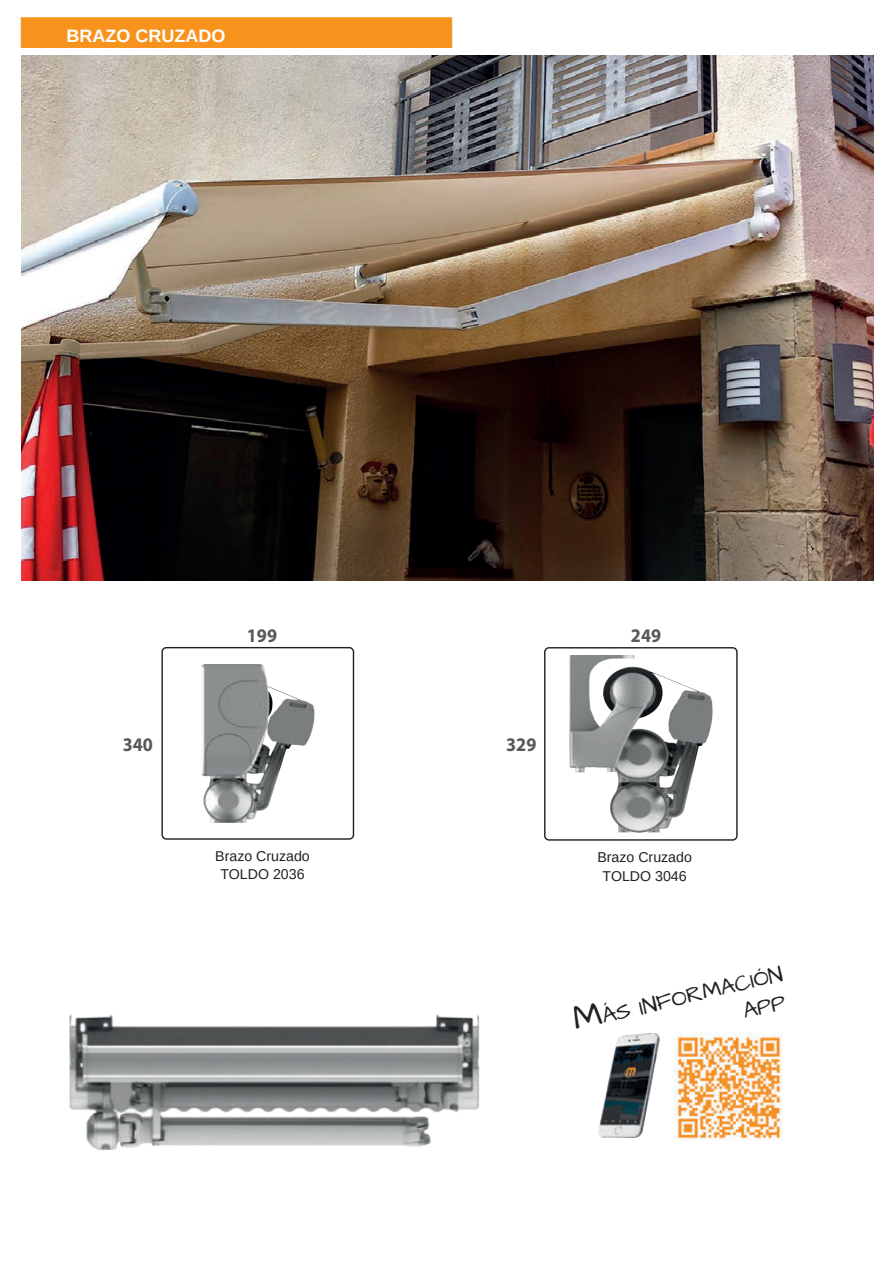
<style>
.page{position:relative;width:893px;height:1263px;background:#fff}
.page>*{position:absolute;margin:0;border:0;box-sizing:border-box;transform-origin:0 0}
.t1{font:700 27px "Myriad Arabic";color:#57585a;scale:.94 1}
.t2{font:18.15px/27.5px "Architects Daughter";color:#231f20;text-align:right}
.t3{font:700 18px "Arimo";color:#fff}
.t4{font:14.1px/18.5px "Arimo";color:#231f20;text-align:center}
.s1{font-size:14.25px}
.s2{font-size:27.9px}
</style>
<div class="page">
<div style="left:21px;top:17px;width:431px;height:31px;background:#f7931d;border:1px solid #f7931d"></div>
<img style="left:21px;top:55px;width:853px;height:526px">
<img style="left:69px;top:1014px;width:411px;height:136px">
<img style="left:201px;top:664px;width:113px;height:158px">
<div style="left:161px;top:647px;width:193px;height:193px;border:1px solid #231f20;border-radius:4px"></div>
<img style="left:570px;top:655px;width:142px;height:178px">
<div style="left:544px;top:647px;width:194px;height:194px;border:1px solid #231f20;border-radius:4px"></div>
<img style="left:599px;top:1034px;width:61px;height:104px">
<img style="left:674px;top:1032px;width:109px;height:109px">
<p class="t3" style="left:67px;top:23px;width:160px">BRAZO CRUZADO</p>
<h1 class="t1" style="left:123px;top:726px;width:34px">340</h1>
<h1 class="t1" style="left:247px;top:617px;width:34px">199</h1>
<p class="t4" style="left:215px;top:847px;width:96px">Brazo Cruzado<br>TOLDO 2036</p>
<h1 class="t1" style="left:506px;top:726px;width:34px">329</h1>
<h1 class="t1" style="left:631px;top:617px;width:34px">249</h1>
<p class="t4" style="left:597px;top:848px;width:96px">Brazo Cruzado<br>TOLDO <span class="s1">3046</span></p>
<p class="t2" style="left:571px;top:1010px;width:216px;rotate:-13deg"><span class="s2">M</span>ÁS INFORMACIÓN<br>APP</p>
</div>
